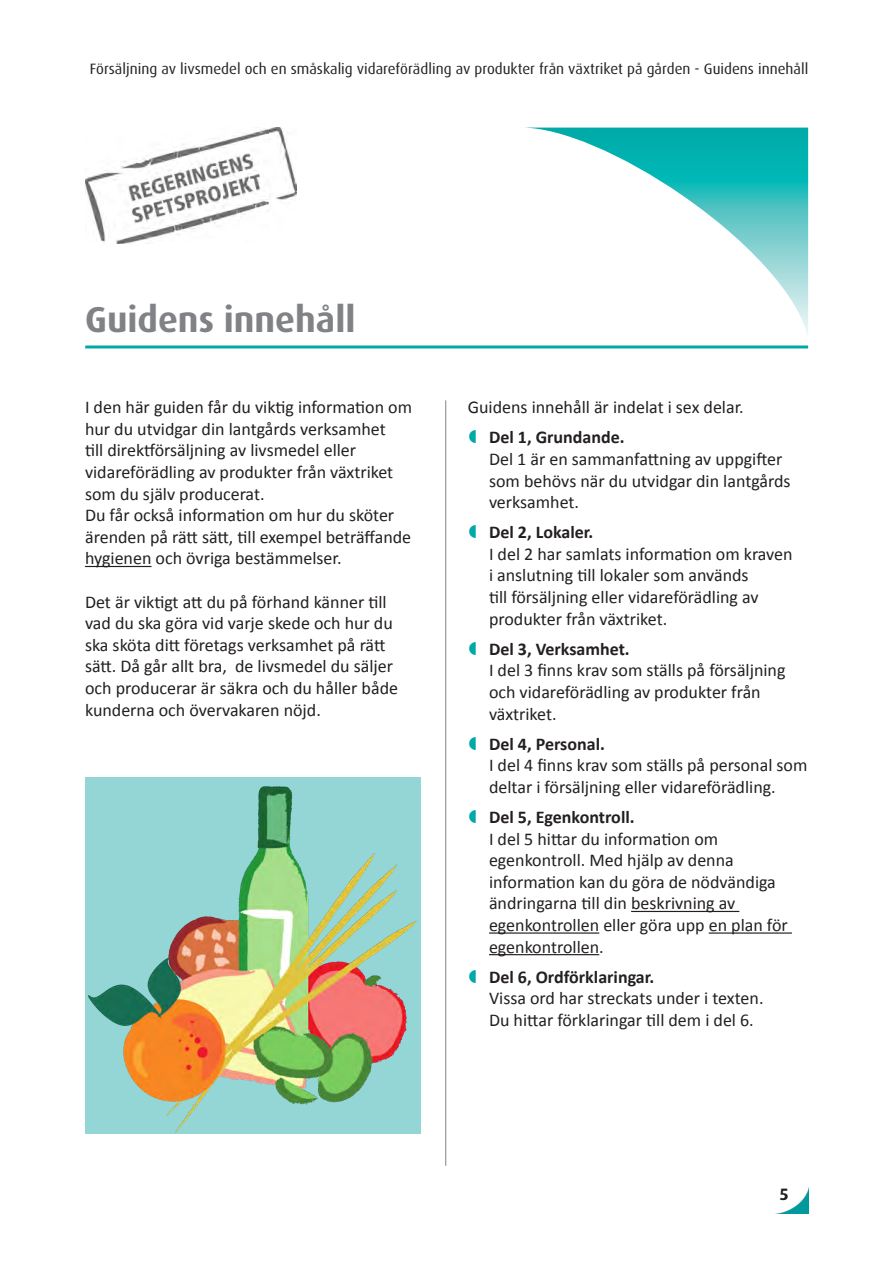
<style>
.page{position:relative;width:893px;height:1263px;background:#fff}
.page>*{position:absolute;margin:0;border:0;box-sizing:border-box;transform-origin:0 0}
.Luvun_otsikko{font:700 36px "Dax";color:#808285}
.Leipäteksti{font:18px/21.6px "Calibri";color:#231f20}
.t1{font:700 16.5px "Dax";color:#231f20}
.t2{font:15px "Dax";color:#231f20}
.s1{font-weight:700}
</style>
<div class="page">
<hr style="left:445px;top:400px;width:1px;height:766px;background:#808285">
<hr style="left:85px;top:345px;width:723px;height:3px;background:#00a9a7">
<svg style="left:531px;top:128px;width:277px;height:208px"></svg>
<img style="left:780px;top:1190px;width:28px;height:23px">
<img style="left:85px;top:128px;width:212px;height:116px">
<hr style="left:85px;top:566px;width:67px;height:1px;background:#231f20">
<hr style="left:631px;top:911px;width:108px;height:1px;background:#231f20">
<hr style="left:489px;top:932px;width:110px;height:2px;background:#231f20">
<hr style="left:709px;top:932px;width:83px;height:2px;background:#231f20">
<hr style="left:489px;top:954px;width:110px;height:1px;background:#231f20">
<div style="left:86px;top:777px;width:335px;height:356px;background:#94d5d6"></div>
<img style="left:89px;top:787px;width:327px;height:345px">
<p class="t2" style="left:90px;top:60px;width:720px">Försäljning av livsmedel och en småskalig vidareförädling av produkter från växtriket på gården - Guidens innehåll</p>
<p class="Luvun_otsikko" style="left:85px;top:298px;width:272px">Guidens innehåll</p>
<p class="Leipäteksti" style="left:85px;top:396px;width:329px">I den här guiden får du viktig information om hur du utvidgar din lantgårds verksamhet<br>till direktförsäljning av livsmedel eller vidareförädling av produkter från växtriket som du själv producerat.</p>
<p class="Leipäteksti" style="left:85px;top:504px;width:328px">Du får också information om hur du sköter ärenden på rätt sätt, till exempel beträffande hygienen och övriga bestämmelser.</p>
<p class="Leipäteksti" style="left:85px;top:591px;width:315px">Det är viktigt att du på förhand känner till vad du ska göra vid varje skede och hur du ska sköta ditt företags verksamhet på rätt sätt. Då går allt bra, de livsmedel du säljer och producerar är säkra och du håller både kunderna och övervakaren nöjd.</p>
<p class="Leipäteksti" style="left:468px;top:396px;width:277px">Guidens innehåll är indelat i sex delar.</p>
<p class="Leipäteksti" style="left:489px;top:427px;width:303px"><span class="s1">Del 1, Grundande.<br></span>Del 1 är en sammanfattning av uppgifter som behövs när du utvidgar din lantgårds verksamhet.</p>
<p class="Leipäteksti" style="left:489px;top:521px;width:305px"><span class="s1">Del 2, Lokaler.<br></span>I del 2 har samlats information om kraven i anslutning till lokaler som används<br>till försäljning eller vidareförädling av produkter från växtriket.</p>
<p class="Leipäteksti" style="left:489px;top:638px;width:298px"><span class="s1">Del 3, Verksamhet.<br></span>I del 3 finns krav som ställs på försäljning och vidareförädling av produkter från växtriket.</p>
<p class="Leipäteksti" style="left:489px;top:733px;width:320px"><span class="s1">Del 4, Personal.<br></span>I del 4 finns krav som ställs på personal som deltar i försäljning eller vidareförädling.</p>
<p class="Leipäteksti" style="left:489px;top:806px;width:300px"><span class="s1">Del 5, Egenkontroll.<br></span>I del 5 hittar du information om egenkontroll. Med hjälp av denna information kan du göra de nödvändiga ändringarna till din beskrivning av egenkontrollen eller göra upp en plan för egenkontrollen.</p>
<p class="Leipäteksti" style="left:489px;top:966px;width:276px"><span class="s1">Del 6, Ordförklaringar.<br></span>Vissa ord har streckats under i texten.<br>Du hittar förklaringar till dem i del 6.</p>
<p class="t1" style="left:779px;top:1184px;width:11px">5</p>
</div>
